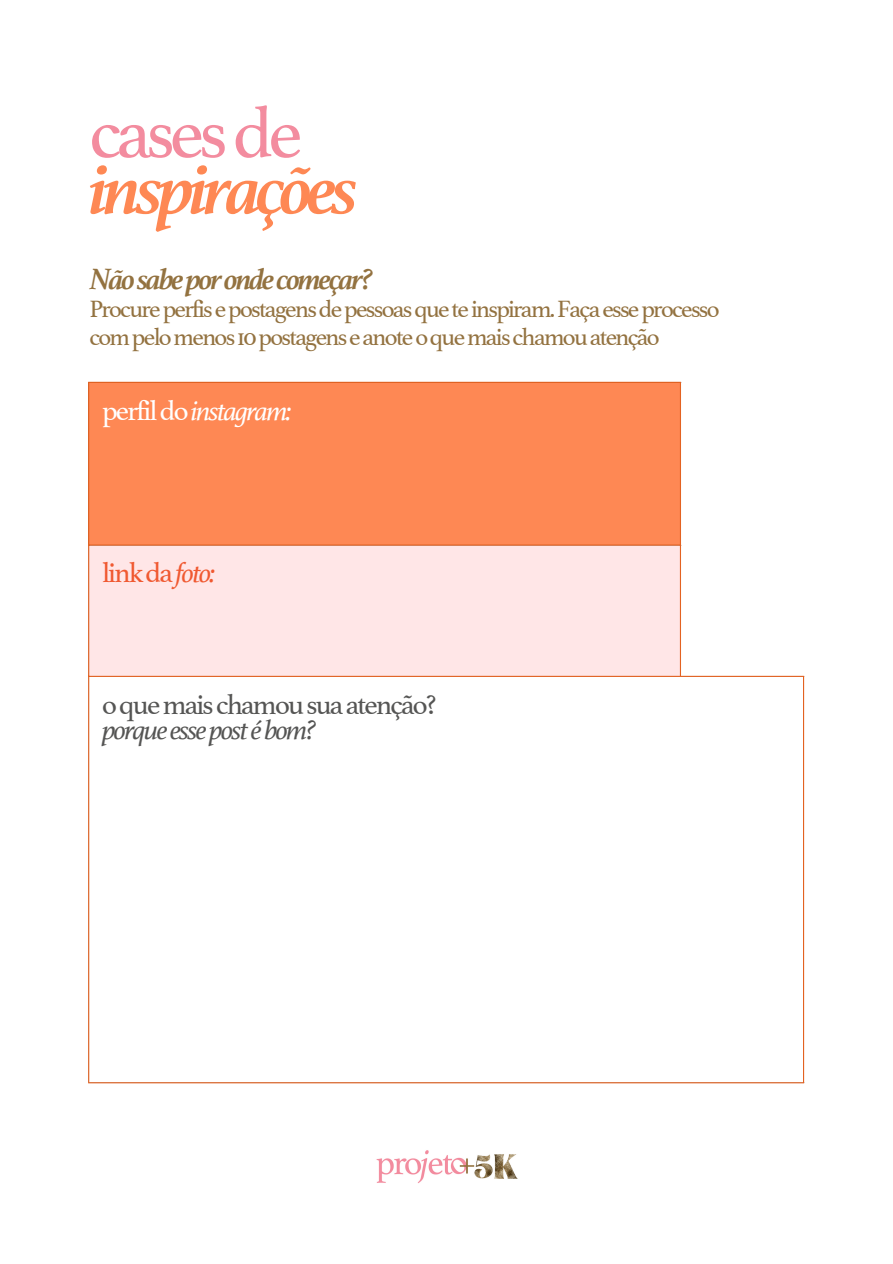
<style>
.page{position:relative;width:893px;height:1264px;background:#fff}
.page>*{position:absolute;margin:0;border:0;box-sizing:border-box;transform-origin:0 0}
.t1{font:italic 700 73.65px "Athelas";letter-spacing:-.07em;color:#fe8854}
.t2{font:73.65px "Athelas";letter-spacing:-.07em;color:#f38c9f}
.t3{font:italic 700 30.75px "Athelas";letter-spacing:-.07em;color:#937240}
.t4{font:28.65px "Athelas";letter-spacing:-.065em;color:#555554}
.t5{font:italic 28.65px "Athelas";letter-spacing:-.065em;color:#555554}
.t6{font:28.65px "Athelas";letter-spacing:-.065em;color:#f05931}
.t7{font:italic 28.5px "Athelas";letter-spacing:-.065em;color:#fff}
.t8{font:24.75px/28.2px "Athelas";letter-spacing:-.07em;color:#937240}
.s1{font-style:normal}
.s2{font-style:italic}
</style>
<div class="page">
<img style="left:376px;top:1150px;width:142px;height:33px">
<div style="left:88px;top:382px;width:592px;height:163px;background:#fe8854"></div>
<div style="left:88px;top:545px;width:592px;height:131px;background:#ffe6e7"></div>
<hr style="left:88px;top:383px;width:1px;height:699px;background:#e36221">
<hr style="left:679px;top:383px;width:2px;height:292px;background:#e36221">
<hr style="left:802px;top:677px;width:2px;height:405px;background:#e36221">
<hr style="left:88px;top:382px;width:593px;height:1px;background:#e36221">
<hr style="left:88px;top:544px;width:593px;height:1px;background:#e36221">
<hr style="left:88px;top:675px;width:716px;height:2px;background:#e36221">
<hr style="left:88px;top:1082px;width:716px;height:1px;background:#e36221">
<h1 class="t2" style="left:89px;top:92px;width:215px">casesde</h1>
<h1 class="t1" style="left:89px;top:148px;width:271px">inspirações</h1>
<p class="t3" style="left:89px;top:262px;width:284px">Nãosabeporondecomeçar?</p>
<p class="t8" style="left:89px;top:295px;width:631px">Procureperfisepostagensdepessoasqueteinspiram.Façaesseprocesso compelomenos10postagenseanoteoquemaischamouatenção</p>
<p class="t7" style="left:102px;top:395px;width:191px"><span class="s1">perfildo</span>instagram:</p>
<p class="t6" style="left:102px;top:557px;width:115px">linkda<span class="s2">foto:</span></p>
<p class="t4" style="left:102px;top:688px;width:336px">oquemaischamousuaatenção?</p>
<p class="t5" style="left:102px;top:713px;width:216px">porqueessepostébom?</p>
</div>
